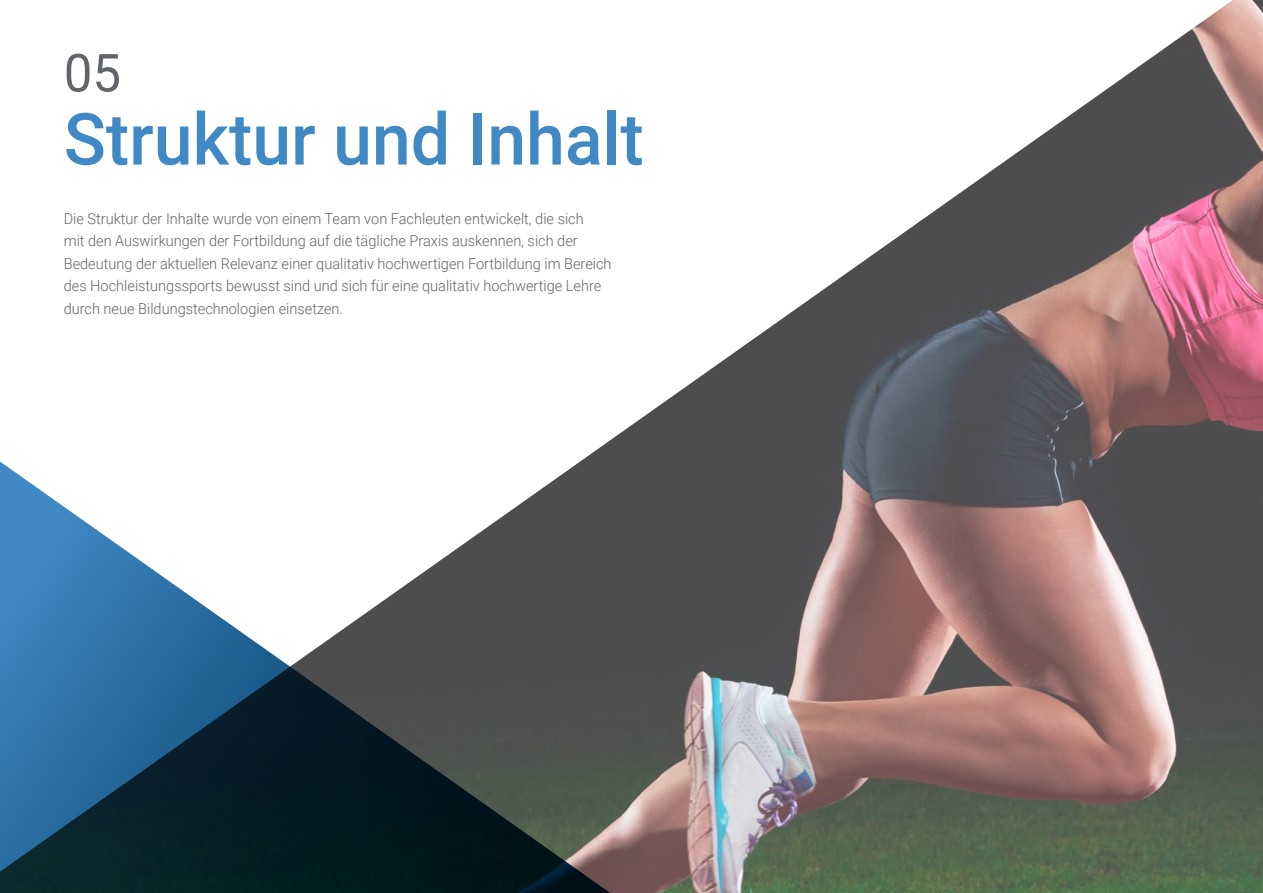
<style>
.page{position:relative;width:1263px;height:893px;background:#fff}
.page>*{position:absolute;margin:0;border:0;box-sizing:border-box;transform-origin:0 0}
.t1{font:500 72px "Roboto";color:#4089c5}
.t2{font:52.5px "Roboto";color:#61646a}
.t3{font:300 15px/22.5px "Roboto";color:#61646a}
</style>
<div class="page">
<img style="left:602px;top:0;width:661px;height:893px">
<svg style="left:0;top:446px;width:640px;height:447px"></svg>
<h2 class="t2" style="left:64px;top:36px;width:59px">05</h2>
<h1 class="t1" style="left:64px;top:89px;width:581px">Struktur und Inhalt</h1>
<p class="t3" style="left:64px;top:207px;width:549px">Die Struktur der Inhalte wurde von einem Team von Fachleuten entwickelt, die sich<br>mit den Auswirkungen der Fortbildung auf die tägliche Praxis auskennen, sich der Bedeutung der aktuellen Relevanz einer qualitativ hochwertigen Fortbildung im Bereich des Hochleistungssports bewusst sind und sich für eine qualitativ hochwertige Lehre durch neue Bildungstechnologien einsetzen.</p>
</div>
